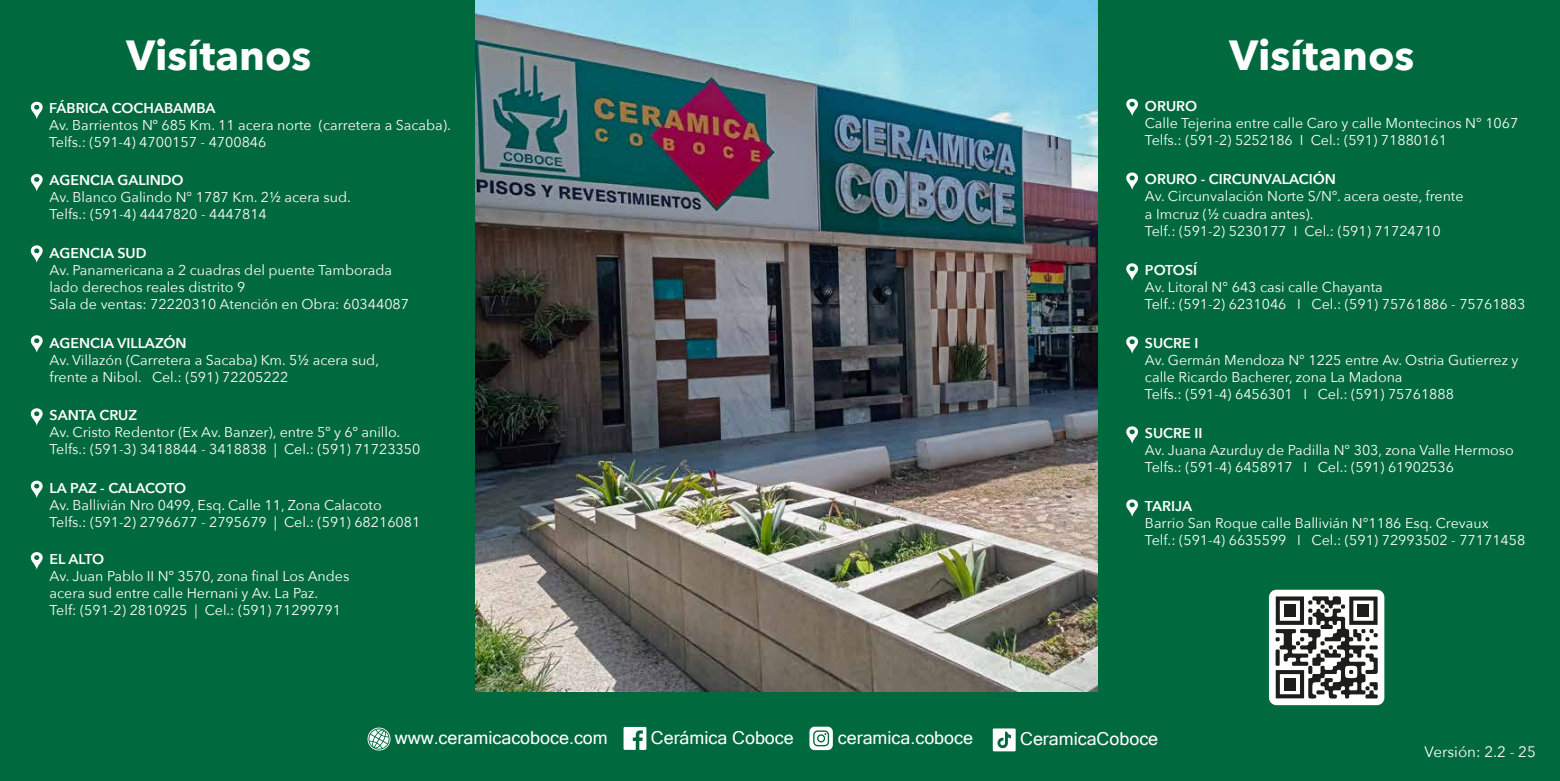
<style>
.page{position:relative;width:1560px;height:781px;background:#fff}
.page>*{position:absolute;margin:0;border:0;box-sizing:border-box;transform-origin:0 0}
.t1{font:700 42px "Avenir Next";color:#fff}
.t2{font:17.88px "Microsoft Sans Serif";color:#fff}
.t3{font:15.12px "Avenir Next";color:#fff}
.t4{font:14.25px/17.1px "Avenir Next";color:#fff}
.t5{font:600 14.25px "Avenir Next";color:#fff}
</style>
<div class="page">
<div style="left:0;top:0;width:1559px;height:781px;background:#00693e"></div>
<div style="left:1269px;top:589px;width:115px;height:116px;background:#fff;border-radius:7px"></div>
<svg style="left:1275px;top:596px;width:102px;height:102px"></svg>
<div style="left:1283px;top:604px;width:12px;height:12px;background:#1d1d1b"></div>
<div style="left:1357px;top:604px;width:12px;height:12px;background:#1d1d1b"></div>
<div style="left:1283px;top:678px;width:12px;height:12px;background:#1d1d1b"></div>
<svg style="left:623px;top:727px;width:23px;height:23px"></svg>
<svg style="left:809px;top:726px;width:24px;height:24px"></svg>
<svg style="left:367px;top:727px;width:23px;height:23px"></svg>
<svg style="left:992px;top:728px;width:23px;height:23px"></svg>
<img style="left:476px;top:0;width:621px;height:691px">
<svg style="left:30px;top:101px;width:13px;height:18px"></svg>
<svg style="left:30px;top:174px;width:13px;height:17px"></svg>
<svg style="left:30px;top:408px;width:13px;height:18px"></svg>
<svg style="left:30px;top:480px;width:13px;height:18px"></svg>
<svg style="left:30px;top:552px;width:13px;height:17px"></svg>
<svg style="left:1126px;top:499px;width:12px;height:18px"></svg>
<svg style="left:1126px;top:336px;width:12px;height:18px"></svg>
<svg style="left:1126px;top:426px;width:12px;height:18px"></svg>
<svg style="left:1126px;top:263px;width:12px;height:18px"></svg>
<svg style="left:1126px;top:98px;width:12px;height:18px"></svg>
<svg style="left:1126px;top:172px;width:12px;height:18px"></svg>
<svg style="left:30px;top:335px;width:13px;height:18px"></svg>
<svg style="left:30px;top:245px;width:13px;height:18px"></svg>
<h1 class="t1" style="left:126px;top:19px;width:187px">Visítanos</h1>
<h1 class="t1" style="left:1229px;top:19px;width:187px">Visítanos</h1>
<p class="t5" style="left:49px;top:96px;width:168px">FÁBRICA COCHABAMBA</p>
<p class="t4" style="left:49px;top:116px;width:403px">Av. Barrientos Nº 685 Km. 11 acera norte (carretera a Sacaba).<br>Telfs.: (591-4) 4700157 - 4700846</p>
<p class="t5" style="left:50px;top:168px;width:136px">AGENCIA GALINDO</p>
<p class="t4" style="left:50px;top:188px;width:303px">Av. Blanco Galindo N° 1787 Km. 2½ acera sud.<br>Telfs.: (591-4) 4447820 - 4447814</p>
<p class="t5" style="left:1145px;top:93px;width:54px">ORURO</p>
<p class="t4" style="left:1145px;top:114px;width:375px">Calle Tejerina entre calle Caro y calle Montecinos N° 1067<br>Telfs.: (591-2) 5252186 I Cel.: (591) 71880161</p>
<p class="t5" style="left:1145px;top:167px;width:192px">ORURO - CIRCUNVALACIÓN</p>
<p class="t4" style="left:1145px;top:187px;width:320px">Av. Circunvalación Norte S/Nº. acera oeste, frente a Imcruz (½ cuadra antes).<br>Telf.: (591-2) 5230177 I Cel.: (591) 71724710</p>
<p class="t5" style="left:50px;top:241px;width:98px">AGENCIA SUD</p>
<p class="t4" style="left:50px;top:261px;width:361px">Av. Panamericana a 2 cuadras del puente Tamborada lado derechos reales distrito 9<br>Sala de ventas: 72220310 Atención en Obra: 60344087</p>
<p class="t5" style="left:50px;top:331px;width:138px">AGENCIA VILLAZÓN</p>
<p class="t4" style="left:50px;top:351px;width:331px">Av. Villazón (Carretera a Sacaba) Km. 5½ acera sud, frente a Nibol. Cel.: (591) 72205222</p>
<p class="t5" style="left:50px;top:403px;width:89px">SANTA CRUZ</p>
<p class="t4" style="left:50px;top:423px;width:372px">Av. Cristo Redentor (Ex Av. Banzer), entre 5º y 6º anillo.<br>Telfs.: (591-3) 3418844 - 3418838 | Cel.: (591) 71723350</p>
<p class="t5" style="left:50px;top:475px;width:138px">LA PAZ - CALACOTO</p>
<p class="t4" style="left:50px;top:495px;width:372px">Av. Ballivián Nro 0499, Esq. Calle 11, Zona Calacoto<br>Telfs.: (591-2) 2796677 - 2795679 | Cel.: (591) 68216081</p>
<p class="t5" style="left:50px;top:547px;width:56px">EL ALTO</p>
<p class="t4" style="left:50px;top:567px;width:301px">Av. Juan Pablo II Nº 3570, zona final Los Andes acera sud entre calle Hernani y Av. La Paz.<br>Telf: (591-2) 2810925 | Cel.: (591) 71299791</p>
<p class="t5" style="left:1145px;top:258px;width:54px">POTOSÍ</p>
<p class="t4" style="left:1145px;top:278px;width:382px">Av. Litoral N° 643 casi calle Chayanta<br>Telf.: (591-2) 6231046 I Cel.: (591) 75761886 - 75761883</p>
<p class="t5" style="left:1145px;top:331px;width:55px">SUCRE I</p>
<p class="t4" style="left:1145px;top:351px;width:375px">Av. Germán Mendoza N° 1225 entre Av. Ostria Gutierrez y calle Ricardo Bacherer, zona La Madona<br>Telfs.: (591-4) 6456301 I Cel.: (591) 75761888</p>
<p class="t5" style="left:1145px;top:421px;width:59px">SUCRE II</p>
<p class="t4" style="left:1145px;top:441px;width:370px">Av. Juana Azurduy de Padilla N° 303, zona Valle Hermoso<br>Telfs.: (591-4) 6458917 I Cel.: (591) 61902536</p>
<p class="t5" style="left:1145px;top:494px;width:49px">TARIJA</p>
<p class="t4" style="left:1145px;top:514px;width:382px">Barrio San Roque calle Ballivián N°1186 Esq. Crevaux<br>Telf.: (591-4) 6635599 I Cel.: (591) 72993502 - 77171458</p>
<p class="t2" style="left:395px;top:728px;width:214px">www.ceramicacoboce.com</p>
<p class="t2" style="left:651px;top:727px;width:144px">Cerámica Coboce</p>
<p class="t2" style="left:838px;top:727px;width:137px">ceramica.coboce</p>
<p class="t2" style="left:1020px;top:728px;width:140px">CeramicaCoboce</p>
<p class="t3" style="left:1424px;top:739px;width:113px">Versión: 2.2 - 25</p>
</div>
